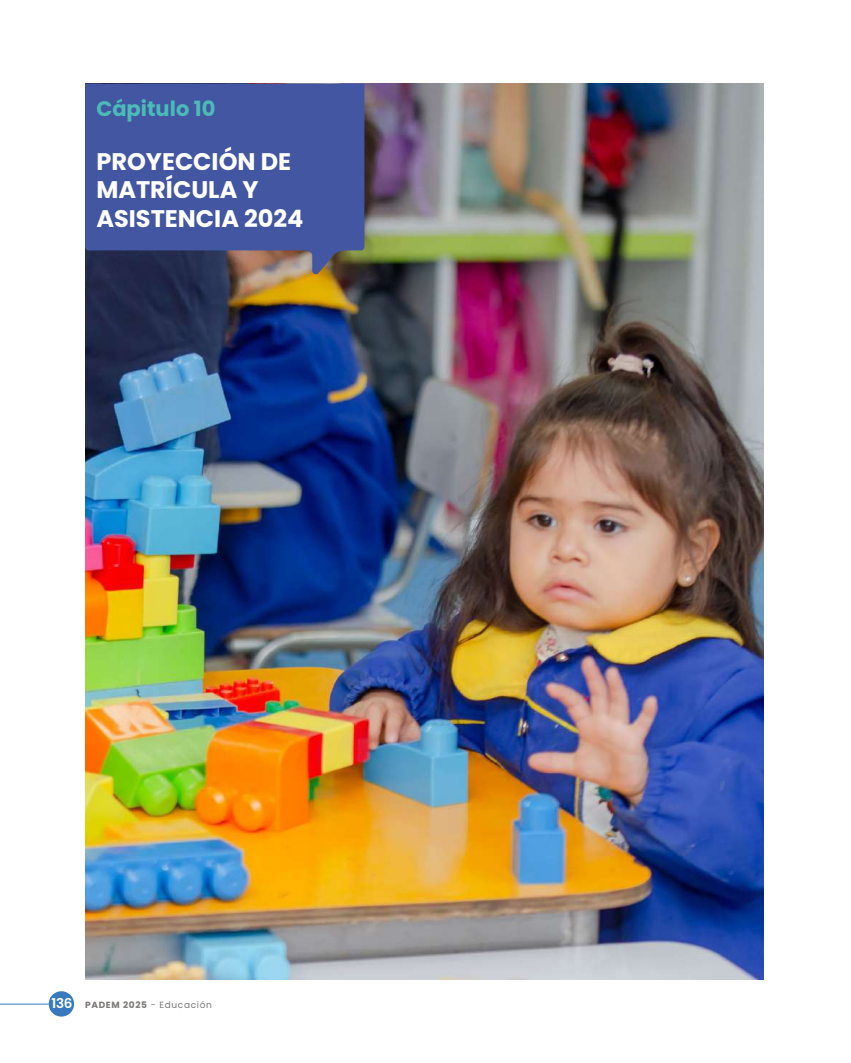
<style>
.page{position:relative;width:851px;height:1063px;background:#fff}
.page>*{position:absolute;margin:0;border:0;box-sizing:border-box;transform-origin:0 0}
.t1{font:700 24px/28.8px "Poppins";color:#fff}
.t2{font:700 21px "Poppins";color:#4cbbb8}
.t3{font:600 13.5px "Poppins";color:#fff}
.t4{font:9px "Poppins";letter-spacing:.075em;color:#7b7877}
.s1{font-weight:700}
</style>
<div class="page">
<hr style="left:0;top:1004px;width:49px;height:1px;background:#377abe">
<div style="left:49px;top:991px;width:25px;height:26px;background:#377abe;border-radius:50%"></div>
<img style="left:85px;top:84px;width:678px;height:895px">
<svg style="left:85px;top:84px;width:279px;height:190px;background:#445497"></svg>
<p class="t2" style="left:96px;top:96px;width:121px">Cápitulo 10</p>
<p class="t1" style="left:96px;top:147px;width:208px">PROYECCIÓN DE<br>MATRÍCULA Y<br>ASISTENCIA 2024</p>
<p class="t3" style="left:51px;top:995px;width:22px">136</p>
<p class="t4" style="left:85px;top:1000px;width:128px"><span class="s1">PADEM 2025</span> - Educación</p>
</div>
